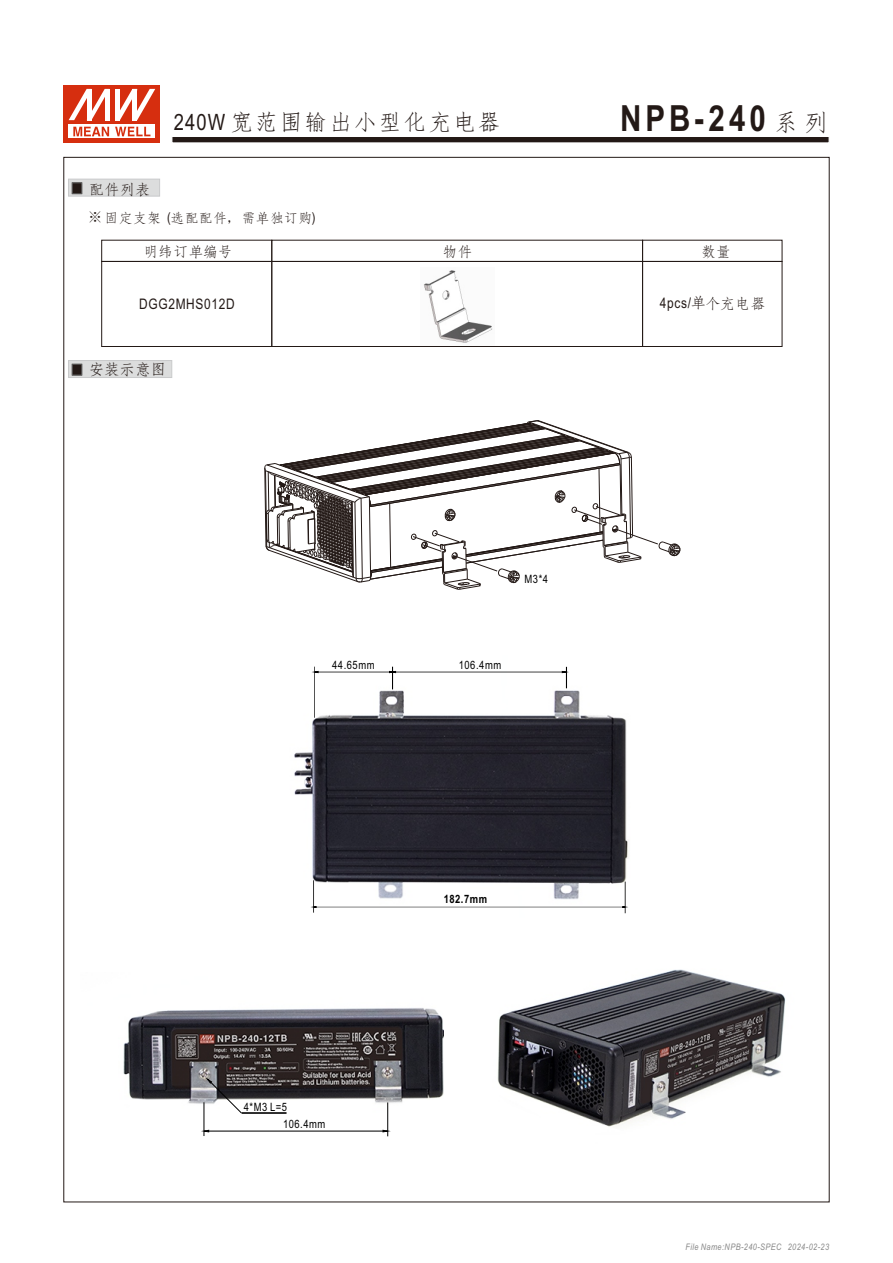
<style>
.page{position:relative;width:893px;height:1263px;background:#fff}
.page>*{position:absolute;margin:0;border:0;box-sizing:border-box;transform-origin:0 0}
.t1{font:700 36px "Arial Narrow";letter-spacing:.115em;color:#231916}
.t2{font:22.5px "Fang Song";letter-spacing:.1em;color:#231916}
.t3{font:15px "Adobe Fangsong Std";color:#231916}
.t4{font:15px "ST Fangsong";color:#231916}
.t5{font:14.55px "Arial Narrow";letter-spacing:.045em;color:#231916}
.t6{font:14.55px "ST Fangsong";letter-spacing:.05em;color:#231916}
.t7{font:13.5px "ST Fangsong";letter-spacing:.05em;color:#231916}
.t8{font:11.55px/17px "Arial Narrow";letter-spacing:.045em;color:#000}
.t9{font:700 11.55px "Arial Narrow";letter-spacing:.045em;color:#000}
.t10{font:italic 9px "Arial Narrow";letter-spacing:.045em;color:#898989}
.s1{font-family:"Arial Narrow"}
.s2{font-family:"Fang Song";font-weight:400;font-size:24px}
.s3{font-family:"Inn Ming";font-weight:500}
.s4{font-family:"Adobe Fangsong Std"}
.s5{font-family:"ST Fangsong"}
</style>
<div class="page">
<svg style="left:172px;top:137px;width:657px;height:6px;background:#3b322f"></svg>
<div style="left:64px;top:85px;width:96px;height:58px;background:#d62e0f"></div>
<svg style="left:69px;top:125px;width:86px;height:13px"></svg>
<svg style="left:115px;top:127px;width:35px;height:9px"></svg>
<svg style="left:73px;top:127px;width:36px;height:9px"></svg>
<svg style="left:69px;top:89px;width:86px;height:31px"></svg>
<svg style="left:68px;top:179px;width:92px;height:17px;background:#cccdcd"></svg>
<div style="left:272px;top:261px;width:371px;height:86px;border:1px solid #231916"></div>
<div style="left:642px;top:261px;width:140px;height:86px;border:1px solid #231916"></div>
<div style="left:102px;top:261px;width:170px;height:86px;border:1px solid #231916"></div>
<img style="left:423px;top:270px;width:70px;height:73px">
<svg style="left:68px;top:360px;width:104px;height:18px;background:#cecece"></svg>
<img style="left:123px;top:1008px;width:321px;height:129px">
<img style="left:497px;top:932px;width:333px;height:214px">
<svg style="left:207px;top:1078px;width:35px;height:35px"></svg>
<hr style="left:387px;top:1102px;width:1px;height:34px;background:#000">
<hr style="left:208px;top:1131px;width:176px;height:1px;background:#000">
<hr style="left:204px;top:1102px;width:1px;height:34px;background:#000">
<hr style="left:242px;top:1113px;width:45px;height:1px;background:#000">
<img style="left:294px;top:666px;width:335px;height:248px">
<hr style="left:314px;top:667px;width:1px;height:51px;background:#000">
<hr style="left:316px;top:672px;width:250px;height:1px;background:#000">
<hr style="left:315px;top:907px;width:308px;height:1px;background:#000">
<hr style="left:313px;top:880px;width:1px;height:33px;background:#000">
<hr style="left:625px;top:882px;width:1px;height:31px;background:#000">
<svg style="left:562px;top:667px;width:5px;height:21px"></svg>
<svg style="left:389px;top:667px;width:7px;height:22px"></svg>
<svg style="left:264px;top:420px;width:417px;height:170px"></svg>
<h2 class="t2" style="left:174px;top:111px;width:328px"><span class="s1">240W</span> 宽范围输出小型化充电器</h2>
<h1 class="t1" style="left:620px;top:105px;width:210px">NPB-240 <span class="s2">系列</span></h1>
<p class="t4" style="left:89px;top:181px;width:63px">配件列表</p>
<p class="t7" style="left:88px;top:211px;width:229px"><span class="s3">※</span> 固定支架 <span class="s1">(</span>选配配件<span class="s4">，</span>需单独订购<span class="s1">)</span></p>
<p class="t6" style="left:144px;top:244px;width:90px">明纬订单编号</p>
<p class="t5" style="left:139px;top:298px;width:97px">DGG2MHS012D</p>
<p class="t3" style="left:89px;top:362px;width:78px">安装⽰意图</p>
<p class="t6" style="left:443px;top:244px;width:31px">物件</p>
<p class="t6" style="left:701px;top:244px;width:31px">数量</p>
<p class="t5" style="left:660px;top:297px;width:107px">4pcs/<span class="s4">单</span><span class="s5">个充电器</span></p>
<p class="t8" style="left:525px;top:571px;width:25px">M3*4</p>
<p class="t8" style="left:332px;top:657px;width:44px">44.65mm</p>
<p class="t8" style="left:459px;top:657px;width:44px">106.4mm</p>
<p class="t9" style="left:444px;top:895px;width:45px">182.7mm</p>
<p class="t8" style="left:283px;top:1100px;width:44px;text-indent:-39px">4*M3 L=5<br>106.4mm</p>
<p class="t10" style="left:686px;top:1243px;width:145px">File Name:NPB-240-SPEC 2024-02-23</p>
</div>
